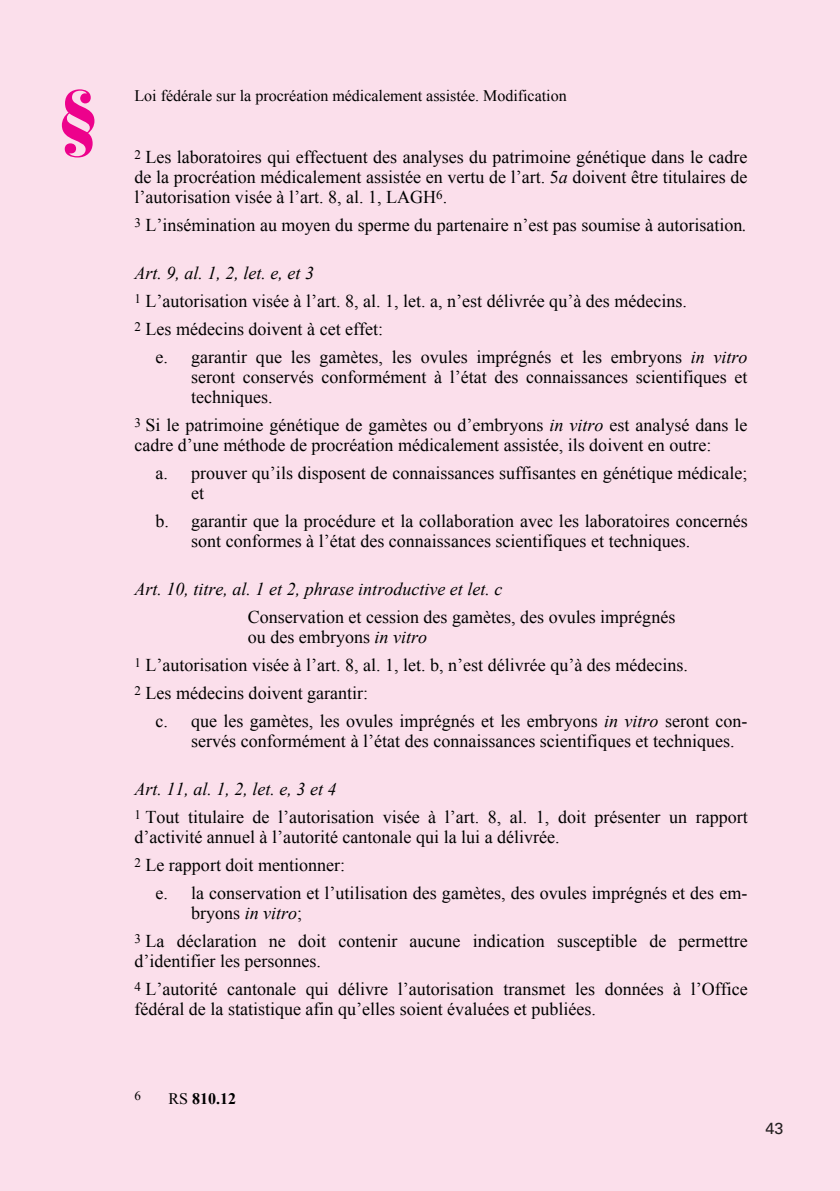
<style>
.page{position:relative;width:840px;height:1191px;background:#fff}
.page>*{position:absolute;margin:0;border:0;box-sizing:border-box;transform-origin:0 0}
.t1{font:900 70px "Bauer Bodoni";color:#ed028c}
.t2{font:18px/20px "Times New Roman";color:#000}
.t3{font:italic 18px "Times New Roman";color:#000}
.t4{font:16px "Times New Roman";color:#000}
.t5{font:700 16px "Times New Roman";color:#000}
.t6{font:16px "Univers";color:#231f20}
.t7{font:13px "Times New Roman";color:#000}
.s1{font-style:italic}
.s2{font-weight:400}
</style>
<div class="page">
<div style="left:0;top:0;width:839px;height:1191px;background:#fbdfeb"></div>
<h1 class="t1" style="left:57px;top:73px;width:44px">§</h1>
<p class="t4" style="left:134px;top:85px;width:433px">Loi fédérale sur la procréation médicalement assistée. Modification</p>
<p class="t2" style="left:134px;top:146px;width:614px;text-align:justify"><sup>2</sup> Les laboratoires qui effectuent des analyses du patrimoine génétique dans le cadre de la procréation médicalement assistée en vertu de l’art. 5<span class="s1">a</span> doivent être titulaires de l’autorisation visée à l’art. 8, al. 1, LAGH<sup>6</sup>.</p>
<p class="t2" style="left:134px;top:214px;width:614px"><sup>3</sup> L’insémination au moyen du sperme du partenaire n’est pas soumise à autorisation<span class="s1">.</span></p>
<h3 class="t3" style="left:134px;top:260px;width:181px">Art. 9, al. 1, 2, let. e, et 3</h3>
<p class="t2" style="left:134px;top:290px;width:553px"><sup>1</sup> L’autorisation visée à l’art. 8, al. 1, let. a, n’est délivrée qu’à des médecins.</p>
<p class="t2" style="left:134px;top:319px;width:250px"><sup>2</sup> Les médecins doivent à cet effet:</p>
<p class="t2" style="left:191px;top:346px;width:557px;text-align:justify;text-indent:-36px">e. garantir que les gamètes, les ovules imprégnés et les embryons <span class="s1">in vitro </span>seront conservés conformément à l’état des connaissances scientifiques et techniques.</p>
<p class="t2" style="left:134px;top:415px;width:614px"><sup>3</sup> Si le patrimoine génétique de gamètes ou d’embryons <span class="s1">in vitro</span> est analysé dans le cadre d’une méthode de procréation médicalement assistée, ils doivent en outre:</p>
<p class="t2" style="left:191px;top:463px;width:557px;text-indent:-36px">a. prouver qu’ils disposent de connaissances suffisantes en génétique médicale; et</p>
<p class="t2" style="left:191px;top:511px;width:557px;text-indent:-36px">b. garantir que la procédure et la collaboration avec les laboratoires concernés sont conformes à l’état des connaissances scientifiques et techniques.</p>
<h3 class="t3" style="left:134px;top:576px;width:369px">Art. 10, titre, al. 1 et 2, phrase introductive et let. c</h3>
<p class="t2" style="left:248px;top:607px;width:428px">Conservation et cession des gamètes, des ovules imprégnés ou des embryons <span class="s1">in vitro</span></p>
<p class="t2" style="left:134px;top:655px;width:554px"><sup>1</sup> L’autorisation visée à l’art. 8, al. 1, let. b, n’est délivrée qu’à des médecins.</p>
<p class="t2" style="left:134px;top:682px;width:235px"><sup>2</sup> Les médecins doivent garantir:</p>
<p class="t2" style="left:191px;top:710px;width:557px;text-indent:-36px">c. que les gamètes, les ovules imprégnés et les embryons <span class="s1">in vitro</span> seront con&shy;servés conformément à l’état des connaissances scientifiques et techniques.</p>
<h3 class="t3" style="left:134px;top:776px;width:203px">Art. 11, al. 1, 2, let. e, 3 et 4</h3>
<p class="t2" style="left:134px;top:806px;width:614px"><sup>1</sup> Tout titulaire de l’autorisation visée à l’art. 8, al. 1, doit présenter un rapport d’activité annuel à l’autorité cantonale qui la lui a délivrée.</p>
<p class="t2" style="left:134px;top:854px;width:212px"><sup>2</sup> Le rapport doit mentionner:</p>
<p class="t2" style="left:191px;top:883px;width:557px;text-indent:-36px">e. la conservation et l’utilisation des gamètes, des ovules imprégnés et des em&shy;bryons <span class="s1">in vitro</span>;</p>
<p class="t2" style="left:134px;top:931px;width:614px"><sup>3</sup> La déclaration ne doit contenir aucune indication susceptible de permettre d’identifier les personnes.</p>
<p class="t2" style="left:134px;top:979px;width:614px"><sup>4</sup> L’autorité cantonale qui délivre l’autorisation transmet les données à l’Office fédéral de la statistique afin qu’elles soient évaluées et publiées.</p>
<p class="t7" style="left:134px;top:1086px;width:8px">6</p>
<p class="t5" style="left:168px;top:1087px;width:69px"><span class="s2">RS</span> 810.12</p>
<p class="t6" style="left:765px;top:1119px;width:19px">43</p>
</div>
